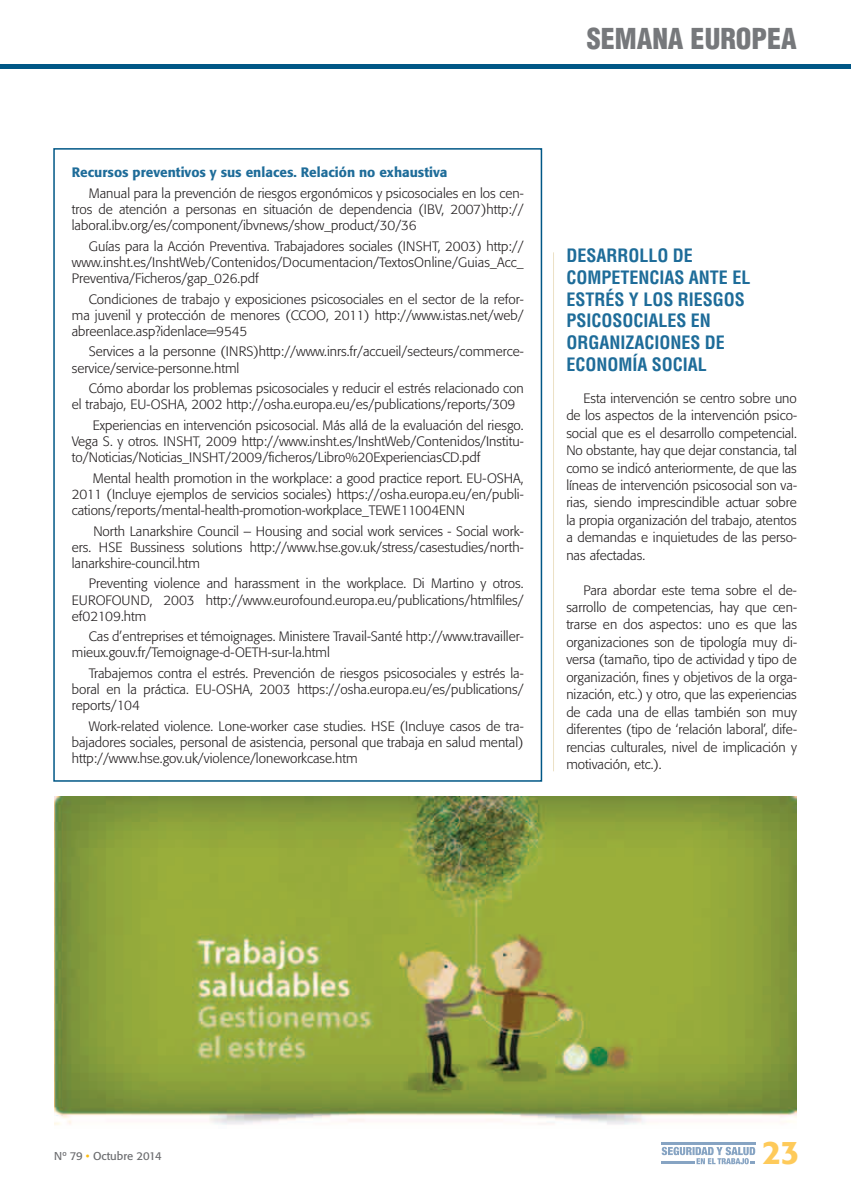
<style>
.page{position:relative;width:851px;height:1191px;background:#fff}
.page>*{position:absolute;margin:0;border:0;box-sizing:border-box;transform-origin:0 0}
.t1{font:500 32.4px "Formata";color:#feca5a}
.t2{font:900 condensed 28.05px "Helvetica LT Std";color:#76787b}
.t3{font:700 condensed 18px/21.6px "Helvetica LT Std";color:#1e6c99}
.t4{font:300 13.5px/16.2px "Formata";color:#231f20;text-align:justify}
.t5{font:500 13.5px "Formata";color:#1e6c99}
.t6{font:11.25px "Formata";color:#6c6d70}
.s1{color:#fdbc12}
</style>
<div class="page">
<hr style="left:0;top:65px;width:850px;height:4px;background:#005786">
<hr style="left:661px;top:1142px;width:94px;height:2px;background:#87a4c3">
<svg style="left:661px;top:1146px;width:94px;height:18px"></svg>
<hr style="left:553px;top:252px;width:1px;height:519px;background:#ece1c5">
<img style="left:54px;top:796px;width:742px;height:329px">
<div style="left:53px;top:148px;width:489px;height:633px;border:2px solid #005786"></div>
<h2 class="t2" style="left:586px;top:21px;width:212px">SEMANA EUROPEA</h2>
<p class="t5" style="left:72px;top:164px;width:377px">Recursos preventivos y sus enlaces. Relación no exhaustiva</p>
<p class="t4" style="left:72px;top:185px;width:453px;text-indent:17px">Manual para la prevención de riesgos ergonómicos y psicosociales en los cen&shy;tros de atención a personas en situación de dependencia (IBV, 2007)http:// laboral.ibv.org/es/component/ibvnews/show_product/30/36</p>
<p class="t4" style="left:72px;top:238px;width:453px;text-indent:17px">Guías para la Acción Preventiva. Trabajadores sociales (INSHT, 2003) http:// www.insht.es/InshtWeb/Contenidos/Documentacion/TextosOnline/Guias_Acc_ Preventiva/Ficheros/gap_026.pdf</p>
<p class="t4" style="left:72px;top:291px;width:453px;text-indent:17px">Condiciones de trabajo y exposiciones psicosociales en el sector de la refor&shy;ma juvenil y protección de menores (CCOO, 2011) http://www.istas.net/web/ abreenlace.asp?idenlace=9545</p>
<p class="t4" style="left:72px;top:344px;width:453px;text-indent:17px">Services a la personne (INRS)http://www.inrs.fr/accueil/secteurs/commerce&shy;service/service-personne.html</p>
<p class="t4" style="left:72px;top:380px;width:453px;text-indent:17px">Cómo abordar los problemas psicosociales y reducir el estrés relacionado con el trabajo, EU-OSHA, 2002 http://osha.europa.eu/es/publications/reports/309</p>
<p class="t4" style="left:72px;top:417px;width:453px;text-indent:21px">Experiencias en intervención psicosocial. Más allá de la evaluación del riesgo.<br>Vega S. y otros. INSHT, 2009 http://www.insht.es/InshtWeb/Contenidos/Institu&shy;to/Noticias/Noticias_INSHT/2009/ficheros/Libro%20ExperienciasCD.pdf</p>
<p class="t4" style="left:72px;top:470px;width:453px;text-indent:21px">Mental health promotion in the workplace: a good practice report. EU-OSHA, 2011 (Incluye ejemplos de servicios sociales) https://osha.europa.eu/en/publi&shy;cations/reports/mental-health-promotion-workplace_TEWE11004ENN</p>
<p class="t4" style="left:72px;top:523px;width:453px;text-indent:22px">North Lanarkshire Council – Housing and social work services - Social work&shy;ers. HSE Bussiness solutions http://www.hse.gov.uk/stress/casestudies/north&shy;lanarkshire-council.htm</p>
<p class="t4" style="left:72px;top:575px;width:453px;text-indent:17px">Preventing violence and harassment in the workplace. Di Martino y otros.<br>EUROFOUND, 2003 http://www.eurofound.europa.eu/publications/htmlfiles/ ef02109.htm</p>
<p class="t4" style="left:72px;top:628px;width:453px;text-indent:17px">Cas d’entreprises et témoignages. Ministere Travail-Santé http://www.travailler&shy;mieux.gouv.fr/Temoignage-d-OETH-sur-la.html</p>
<p class="t4" style="left:72px;top:665px;width:453px;text-indent:17px">Trabajemos contra el estrés. Prevención de riesgos psicosociales y estrés la&shy;boral en la práctica. EU-OSHA, 2003 https://osha.europa.eu/es/publications/ reports/104</p>
<p class="t4" style="left:72px;top:718px;width:453px;text-indent:17px">Work-related violence. Lone-worker case studies. HSE (Incluye casos de tra&shy;bajadores sociales, personal de asistencia, personal que trabaja en salud mental) http://www.hse.gov.uk/violence/loneworkcase.htm</p>
<h3 class="t3" style="left:566px;top:245px;width:186px">DESARROLLO DE<br>COMPETENCIAS ANTE EL<br>ESTRÉS Y LOS RIESGOS<br>PSICOSOCIALES EN<br>ORGANIZACIONES DE<br>ECONOMÍA SOCIAL</h3>
<p class="t4" style="left:566px;top:389px;width:232px;line-height:17.4px;text-indent:17px">Esta intervención se centro sobre uno de los aspectos de la intervención psico&shy;social que es el desarrollo competencial.<br>No obstante, hay que dejar constancia, tal como se indicó anteriormente, de que las líneas de intervención psicosocial son va&shy;rias, siendo imprescindible actuar sobre la propia organización del trabajo, atentos a demandas e inquietudes de las perso&shy;nas afectadas.</p>
<p class="t4" style="left:566px;top:581px;width:232px;line-height:17.4px;text-indent:17px">Para abordar este tema sobre el de&shy;sarrollo de competencias, hay que cen&shy;trarse en dos aspectos: uno es que las organizaciones son de tipología muy di&shy;versa (tamaño, tipo de actividad y tipo de organización, fines y objetivos de la orga&shy;nización, etc.) y otro, que las experiencias de cada una de ellas también son muy diferentes (tipo de ‘relación laboral’, dife&shy;rencias culturales, nivel de implicación y motivación, etc.).</p>
<p class="t6" style="left:54px;top:1149px;width:109px">Nº 79 <span class="s1">•</span> Octubre 2014</p>
<h1 class="t1" style="left:762px;top:1132px;width:39px">23</h1>
</div>
